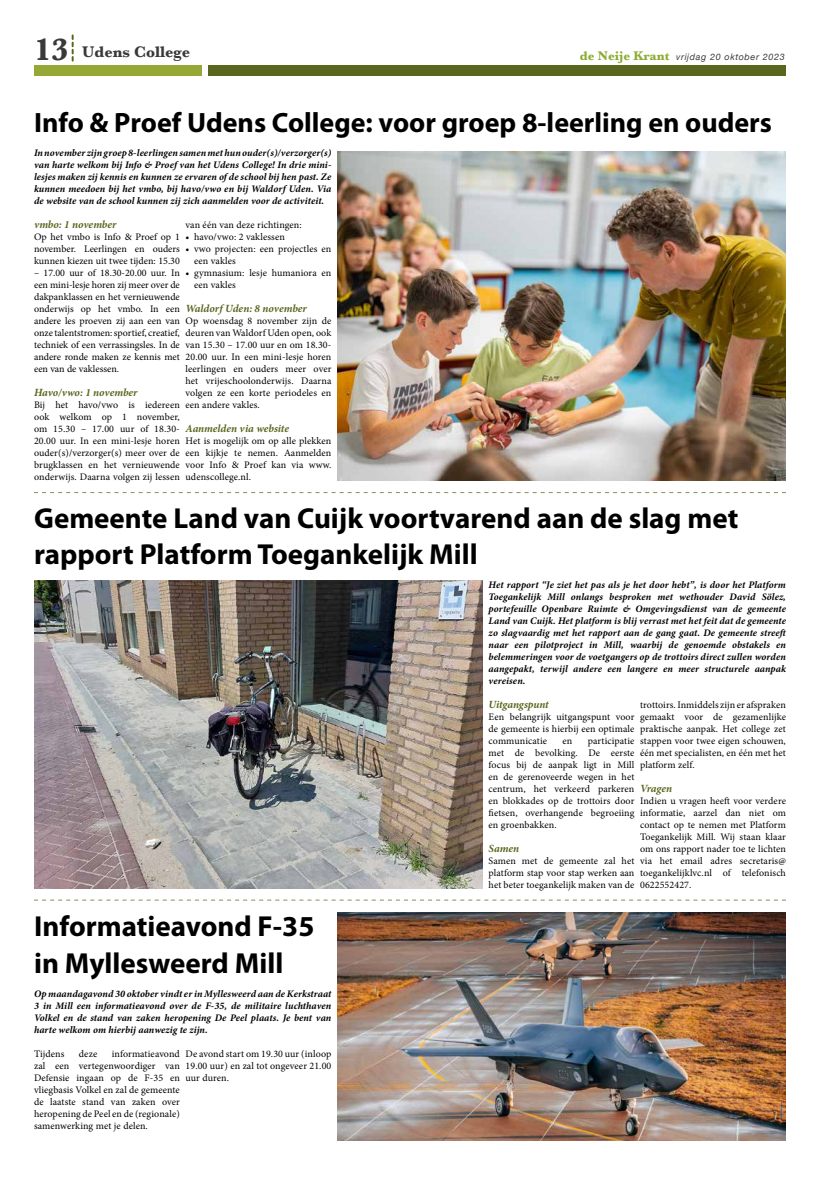
<style>
.page{position:relative;width:820px;height:1177px;background:#fff}
.page>*{position:absolute;margin:0;border:0;box-sizing:border-box;transform-origin:0 0}
.t1{font:700 29px/36px "Myriad Pro";color:#000}
.t2{font:700 28px "Myriad Pro";color:#000}
.t3{font:700 16px "Baskerville";color:#3a3938}
.t4{font:italic 700 11px "Minion Pro";letter-spacing:-.005em;color:#58661e}
.t5{font:10px/12px "Minion Pro";letter-spacing:.01em;color:#000;text-align:justify}
.t6{font:italic 700 10px/12px "Minion Pro";letter-spacing:.01em;color:#000;text-align:justify}
.t7{font:italic 9px "Helvetica Neue";letter-spacing:.07em;color:#3c3c3b}
.s1{font-size:32px}
.s2{font-family:"Baskerville";font-weight:700;font-style:normal;font-size:13px;color:#8bac31}
</style>
<div class="page">
<div style="left:34px;top:65px;width:167px;height:11px;background:#95a734"></div>
<div style="left:208px;top:65px;width:577px;height:11px;background:#58661e"></div>
<svg style="left:72px;top:35px;width:2px;height:26px"></svg>
<svg style="left:34px;top:492px;width:751px;height:1px"></svg>
<svg style="left:34px;top:899px;width:751px;height:1px"></svg>
<img style="left:337px;top:151px;width:448px;height:329px">
<img style="left:34px;top:581px;width:448px;height:307px">
<img style="left:337px;top:912px;width:448px;height:228px">
<h3 class="t3" style="left:34px;top:41px;width:157px"><span class="s1">13</span> Udens College</h3>
<p class="t7" style="left:579px;top:50px;width:206px"><span class="s2">de Neije Krant</span> vrijdag 20 oktober 2023</p>
<h2 class="t2" style="left:34px;top:104px;width:739px">Info &amp; Proef Udens College: voor groep 8-leerling en ouders</h2>
<p class="t6" style="left:34px;top:147px;width:299px">In november zijn groep 8-leerlingen samen met hun ouder(s)/verzorger(s) van harte welkom bij Info &amp; Proef van het Udens College! In drie mini&shy;lesjes maken zij kennis en kunnen ze ervaren of de school bij hen past. Ze kunnen meedoen bij het vmbo, bij havo/vwo en bij Waldorf Uden. Via de website van de school kunnen zij zich aanmelden voor de activiteit.</p>
<p class="t4" style="left:34px;top:217px;width:84px">vmbo: 1 november</p>
<p class="t5" style="left:34px;top:231px;width:147px">Op het vmbo is Info &amp; Proef op 1 november. Leerlingen en ouders kunnen kiezen uit twee tijden: 15.30</p>
<p class="t5" style="left:34px;top:267px;width:147px">– 17.00 uur of 18.30-20.00 uur. In een mini-lesje horen zij meer over de dakpanklassen en het vernieuwende onderwijs op het vmbo. In een andere les proeven zij aan een van onze talentstromen: sportief, creatief, techniek of een verrassingsles. In de andere ronde maken ze kennis met een van de vaklessen.</p>
<p class="t4" style="left:34px;top:385px;width:105px">Havo/vwo: 1 november</p>
<p class="t5" style="left:34px;top:399px;width:147px">Bij het havo/vwo is iedereen ook welkom op 1 november, om 15.30 – 17.00 uur of 18.30- 20.00 uur. In een mini-lesje horen ouder(s)/verzorger(s) meer over de brugklassen en het vernieuwende onderwijs. Daarna volgen zij lessen</p>
<p class="t5" style="left:185px;top:219px;width:118px">van één van deze richtingen:</p>
<p class="t5" style="left:185px;top:231px;width:101px">• havo/vwo: 2 vaklessen</p>
<p class="t5" style="left:194px;top:243px;width:139px;text-indent:-9px">• vwo projecten: een projectles en een vakles</p>
<p class="t5" style="left:194px;top:267px;width:139px;text-indent:-9px">• gymnasium: lesje humaniora en een vakles</p>
<p class="t4" style="left:185px;top:301px;width:123px">Waldorf Uden: 8 november</p>
<p class="t5" style="left:185px;top:315px;width:147px">Op woensdag 8 november zijn de deuren van Waldorf Uden open, ook van 15.30 – 17.00 uur en om 18.30- 20.00 uur. In een mini-lesje horen leerlingen en ouders meer over het vrijeschoolonderwijs. Daarna volgen ze een korte periodeles en een andere vakles.</p>
<p class="t4" style="left:185px;top:421px;width:105px">Aanmelden via website</p>
<p class="t5" style="left:185px;top:435px;width:147px">Het is mogelijk om op alle plekken een kijkje te nemen. Aanmelden voor Info &amp; Proef kan via www. udenscollege.nl.</p>
<h1 class="t1" style="left:34px;top:499px;width:705px">Gemeente Land van Cuijk voortvarend aan de slag met rapport Platform Toegankelijk Mill</h1>
<p class="t6" style="left:488px;top:579px;width:300px;text-align:left">Het rapport “Je ziet het pas als je het door hebt”, is door het Platform Toegankelijk Mill onlangs besproken met wethouder David Sölez, portefeuille Openbare Ruimte &amp; Omgevingsdienst van de gemeente Land van Cuijk. Het platform is blij verrast met het feit dat de gemeente zo slagvaardig met het rapport aan de gang gaat. De gemeente streeft naar een pilotproject in Mill, waarbij de genoemde obstakels en belemmeringen voor de voetgangers op de trottoirs direct zullen worden aangepakt, terwijl andere een langere en meer structurele aanpak vereisen.</p>
<p class="t4" style="left:488px;top:697px;width:62px">Uitgangspunt</p>
<p class="t5" style="left:488px;top:711px;width:147px">Een belangrijk uitgangspunt voor de gemeente is hierbij een optimale communicatie</p>
<p class="t5" style="left:639px;top:699px;width:147px">trottoirs. Inmiddels zijn er afspraken gemaakt voor de gezamenlijke praktische aanpak. Het college zet stappen voor twee eigen schouwen, één met specialisten, en één met het platform zelf.</p>
<p class="t4" style="left:639px;top:781px;width:34px">Vragen</p>
<p class="t5" style="left:639px;top:795px;width:147px">Indien u vragen heeft voor verdere informatie, aarzel dan niet om contact op te nemen met Platform Toegankelijk Mill. Wij staan klaar om ons rapport nader toe te lichten via het email adres secretaris@ toegankelijklvc.nl of telefonisch 0622552427.</p>
<p class="t5" style="left:488px;top:735px;width:147px;text-indent:99px">participatie met de bevolking. De eerste focus bij de aanpak ligt in Mill en de gerenoveerde wegen in het centrum, het verkeerd parkeren en blokkades op de trottoirs door fietsen, overhangende begroeiing en groenbakken.</p>
<p class="t4" style="left:488px;top:841px;width:32px">Samen</p>
<p class="t5" style="left:488px;top:855px;width:147px">Samen met de gemeente zal het platform stap voor stap werken aan het beter toegankelijk maken van de</p>
<p class="t5" style="left:562px;top:735px;width:11px">en</p>
<h1 class="t1" style="left:34px;top:907px;width:282px">Informatieavond F-35 in Myllesweerd Mill</h1>
<p class="t6" style="left:34px;top:987px;width:299px">Op maandagavond 30 oktober vindt er in Myllesweerd aan de Kerkstraat 3 in Mill een informatieavond over de F-35, de militaire luchthaven Volkel en de stand van zaken heropening De Peel plaats. Je bent van harte welkom om hierbij aanwezig te zijn.</p>
<p class="t5" style="left:34px;top:1047px;width:32px">Tijdens</p>
<p class="t5" style="left:79px;top:1047px;width:20px">deze</p>
<p class="t5" style="left:34px;top:1047px;width:147px;text-indent:78px">informatieavond zal een vertegenwoordiger van Defensie ingaan op de F-35 en vliegbasis Volkel en zal de gemeente de laatste stand van zaken over heropening de Peel en de (regionale) samenwerking met je delen.</p>
<p class="t5" style="left:185px;top:1047px;width:147px">De avond start om 19.30 uur (inloop 19.00 uur) en zal tot ongeveer 21.00 uur duren.</p>
</div>
